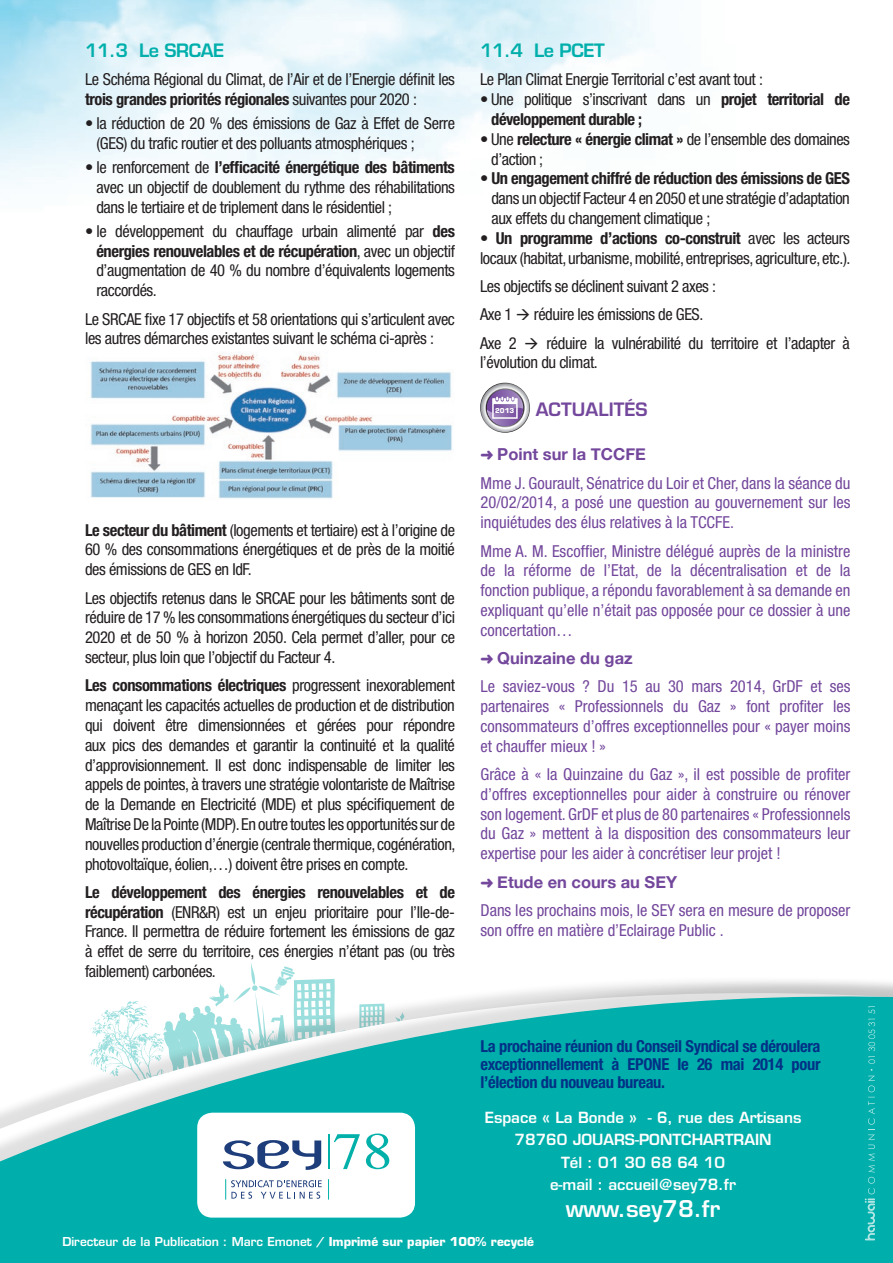
<style>
.page{position:relative;width:893px;height:1263px;background:#fff}
.page>*{position:absolute;margin:0;border:0;box-sizing:border-box;transform-origin:0 0}
.t1{font:600 22.5px "Eurostile";color:#fff}
.TX_COURANT_SEY{font:600 18px "Eurostile";letter-spacing:-.025em;color:#00afab}
.t2{font:600 18px "Eurostile";letter-spacing:.005em;color:#73479c}
.TX_COURANT_SEY-2{font:condensed 16.5px/19.8px "Helvetica Neue";letter-spacing:-.025em;color:#231f20;text-align:justify}
.TX_COURANT_SEY-3{font:condensed 16.5px/19.8px "Helvetica Neue";color:#73479c;text-align:justify}
.TX_COURANT_SEY-4{font:700 condensed 16.5px/18px "Helvetica Neue";letter-spacing:-.02em;color:#003186;text-align:justify}
.TX_COURANT_SEY-5{font:700 condensed 16.5px/19.8px "Helvetica Neue";letter-spacing:-.03em;color:#231f20}
.TX_COURANT_SEY-6{font:700 16.5px "Helvetica Neue";color:#73479c}
.t3{font:600 15px "Eurostile";color:#fff}
.t4{font:600 12px "Eurostile";color:#fff}
.t5{font:700 6.6px "Eurostile";color:#fff}
.s1{font-weight:700}
.s2{font-weight:400}
</style>
<div class="page">
<svg style="left:0;top:980px;width:893px;height:283px;background:#3dc0bd"></svg>
<svg style="left:480px;top:383px;width:50px;height:50px"></svg>
<svg style="left:481px;top:383px;width:48px;height:49px"></svg>
<svg style="left:485px;top:388px;width:40px;height:39px"></svg>
<svg style="left:486px;top:389px;width:38px;height:38px"></svg>
<div style="left:197px;top:1113px;width:218px;height:104px;background:#fff;border-radius:15px"></div>
<svg style="left:223px;top:1140px;width:98px;height:30px"></svg>
<svg style="left:334px;top:1134px;width:26px;height:35px"></svg>
<svg style="left:366px;top:1133px;width:23px;height:36px"></svg>
<hr style="left:328px;top:1134px;width:1px;height:34px;background:#00b0a9">
<svg style="left:225px;top:1179px;width:97px;height:20px"></svg>
<svg style="left:328px;top:1179px;width:1px;height:20px"></svg>
<svg style="left:865px;top:1006px;width:10px;height:234px;background:#1db8b4"></svg>
<img style="left:85px;top:351px;width:369px;height:149px">
<p class="TX_COURANT_SEY" style="left:85px;top:39px;width:141px">11.3 Le SRCAE</p>
<p class="TX_COURANT_SEY-2" style="left:85px;top:70px;width:371px">Le Schéma Régional du Climat, de l’Air et de l’Energie définit les <span class="s1">trois grandes priorités régionales</span> suivantes pour 2020 :</p>
<p class="TX_COURANT_SEY-2" style="left:96px;top:113px;width:360px;text-indent:-11px">• la réduction de 20 % des émissions de Gaz à Effet de Serre (GES) du trafic routier et des polluants atmosphériques ;</p>
<p class="TX_COURANT_SEY-2" style="left:96px;top:157px;width:360px;text-indent:-11px">• le renforcement de <span class="s1">l’efficacité énergétique des bâtiments </span>avec un objectif de doublement du rythme des réhabilitations dans le tertiaire et de triplement dans le résidentiel ;</p>
<p class="TX_COURANT_SEY-2" style="left:96px;top:221px;width:360px;text-indent:-11px">• le développement du chauffage urbain alimenté par <span class="s1">des énergies renouvelables et de récupération</span>, avec un objectif d’augmentation de 40 % du nombre d’équivalents logements raccordés.</p>
<p class="TX_COURANT_SEY-2" style="left:85px;top:309px;width:371px">Le SRCAE fixe 17 objectifs et 58 orientations qui s’articulent avec les autres démarches existantes suivant le schéma ci-après :</p>
<p class="TX_COURANT_SEY-2" style="left:85px;top:520px;width:371px"><span class="s1">Le secteur du bâtiment</span> (logements et tertiaire) est à l’origine de 60 % des consommations énergétiques et de près de la moitié des émissions de GES en IdF.</p>
<p class="TX_COURANT_SEY-2" style="left:85px;top:588px;width:371px">Les objectifs retenus dans le SRCAE pour les bâtiments sont de réduire de 17 % les consommations énergétiques du secteur d’ici 2020 et de 50 % à horizon 2050. Cela permet d’aller, pour ce secteur, plus loin que l’objectif du Facteur 4.</p>
<p class="TX_COURANT_SEY-2" style="left:85px;top:675px;width:372px"><span class="s1">Les consommations électriques</span> progressent inexorablement menaçant les capacités actuelles de production et de distribution qui doivent être dimensionnées et gérées pour répondre aux pics des demandes et garantir la continuité et la qualité d’approvisionnement. Il est donc indispensable de limiter les appels de pointes, à travers une stratégie volontariste de Maîtrise de la Demande en Electricité (MDE) et plus spécifiquement de Maîtrise De la Pointe (MDP). En outre toutes les opportunités sur de nouvelles production d’énergie (centrale thermique, cogénération, photovoltaïque, éolien,…) doivent être prises en compte.</p>
<p class="TX_COURANT_SEY-2" style="left:85px;top:882px;width:371px"><span class="s1">Le développement des énergies renouvelables et de récupération</span> (ENR&amp;R) est un enjeu prioritaire pour l’Ile-de-France. Il permettra de réduire fortement les émissions de gaz à effet de serre du territoire, ces énergies n’étant pas (ou très faiblement) carbonées.</p>
<p class="TX_COURANT_SEY" style="left:480px;top:39px;width:126px">11.4 Le PCET</p>
<p class="TX_COURANT_SEY-2" style="left:480px;top:70px;width:284px">Le Plan Climat Energie Territorial c’est avant tout :</p>
<p class="TX_COURANT_SEY-5" style="left:491px;top:89px;width:360px;text-indent:-11px"><span class="s2">• Une politique s’inscrivant dans un</span> projet territorial de développement durable ;</p>
<p class="TX_COURANT_SEY-2" style="left:491px;top:129px;width:360px;text-indent:-11px">• Une <span class="s1">relecture « énergie climat »</span> de l’ensemble des domaines d’action ;</p>
<p class="TX_COURANT_SEY-2" style="left:491px;top:169px;width:360px;text-indent:-11px">• <span class="s1">Un engagement chiffré de réduction des émissions de GES </span>dans un objectif Facteur 4 en 2050 et une stratégie d’adaptation aux effets du changement climatique ;</p>
<p class="TX_COURANT_SEY-2" style="left:480px;top:228px;width:372px">• <span class="s1">Un programme d’actions co-construit</span> avec les acteurs locaux (habitat, urbanisme, mobilité, entreprises, agriculture, etc.).</p>
<p class="TX_COURANT_SEY-2" style="left:480px;top:276px;width:238px">Les objectifs se déclinent suivant 2 axes :</p>
<p class="TX_COURANT_SEY-2" style="left:480px;top:304px;width:225px">Axe 1 → réduire les émissions de GES.</p>
<p class="TX_COURANT_SEY-2" style="left:480px;top:333px;width:371px">Axe 2 → réduire la vulnérabilité du territoire et l’adapter à l’évolution du climat.</p>
<p class="t5" style="left:495px;top:407px;width:20px">2013</p>
<p class="t2" style="left:536px;top:398px;width:113px">ACTUALITÉS</p>
<p class="TX_COURANT_SEY-6" style="left:480px;top:444px;width:167px">➜ Point sur la TCCFE</p>
<p class="TX_COURANT_SEY-3" style="left:480px;top:473px;width:371px">Mme J. Gourault, Sénatrice du Loir et Cher, dans la séance du 20/02/2014, a posé une question au gouvernement sur les inquiétudes des élus relatives à la TCCFE.</p>
<p class="TX_COURANT_SEY-3" style="left:480px;top:541px;width:371px">Mme A. M. Escoffier, Ministre délégué auprès de la ministre de la réforme de l’Etat, de la décentralisation et de la fonction publique, a répondu favorablement à sa demande en expliquant qu’elle n’était pas opposée pour ce dossier à une concertation…</p>
<p class="TX_COURANT_SEY-6" style="left:480px;top:648px;width:154px">➜ Quinzaine du gaz</p>
<p class="TX_COURANT_SEY-3" style="left:480px;top:676px;width:371px">Le saviez-vous ? Du 15 au 30 mars 2014, GrDF et ses partenaires « Professionnels du Gaz » font profiter les consommateurs d’offres exceptionnelles pour « payer moins et chauffer mieux ! »</p>
<p class="TX_COURANT_SEY-3" style="left:480px;top:764px;width:371px">Grâce à « la Quinzaine du Gaz », il est possible de profiter d’offres exceptionnelles pour aider à construire ou rénover son logement. GrDF et plus de 80 partenaires « Professionnels du Gaz » mettent à la disposition des consommateurs leur expertise pour les aider à concrétiser leur projet !</p>
<p class="TX_COURANT_SEY-6" style="left:480px;top:871px;width:198px">➜ Etude en cours au SEY</p>
<p class="TX_COURANT_SEY-3" style="left:480px;top:900px;width:371px">Dans les prochains mois, le SEY sera en mesure de proposer son offre en matière d’Eclairage Public .</p>
<p class="TX_COURANT_SEY-4" style="left:480px;top:1037px;width:341px">La prochaine réunion du Conseil Syndical se déroulera exceptionnellement à EPONE le 26 mai 2014 pour l’élection du nouveau bureau.</p>
<p class="t3" style="left:485px;top:1108px;width:318px">Espace « La Bonde » - 6, rue des Artisans</p>
<p class="t3" style="left:514px;top:1130px;width:259px">78760 JOUARS-PONTCHARTRAIN</p>
<p class="t3" style="left:561px;top:1153px;width:165px">Tél : 01 30 68 64 10</p>
<p class="t3" style="left:550px;top:1175px;width:188px">e-mail : accueil@sey78.fr</p>
<p class="t1" style="left:566px;top:1195px;width:156px">www.sey78.fr</p>
<p class="t4" style="left:62px;top:1234px;width:473px">Directeur de la Publication : Marc Emonet / <span class="s1">Imprimé sur papier 100% recyclé</span></p>
</div>
